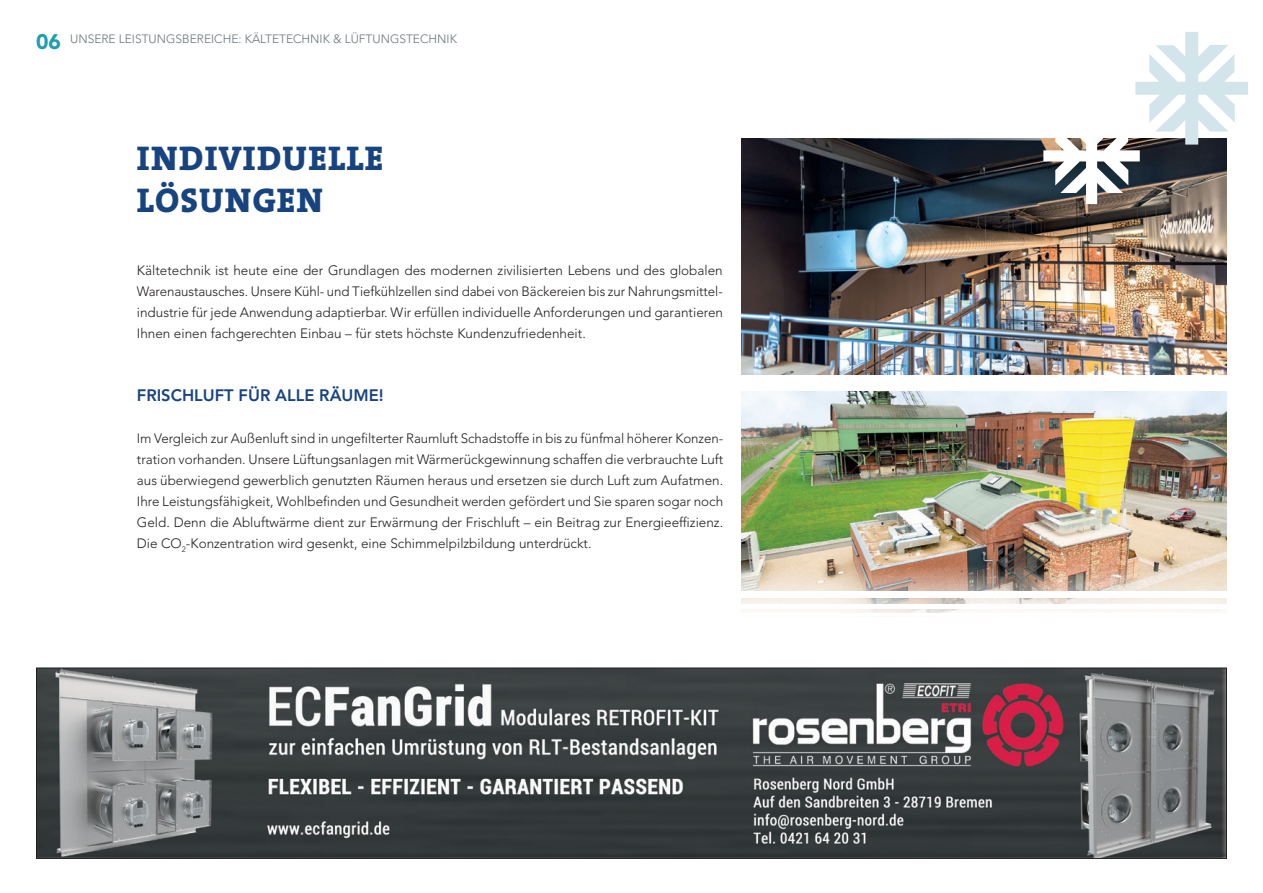
<style>
.page{position:relative;width:1263px;height:893px;background:#fff}
.page>*{position:absolute;margin:0;border:0;box-sizing:border-box;transform-origin:0 0}
.Head{font:800 34.5px "The Serif";letter-spacing:.03em;color:#174480}
.t1{font:900 21px "Avenir LT Std";color:#1f9eb2}
.Zwischenhead{font:800 16.5px "Avenir LT Std";color:#174480}
.copy{font:300 13.5px/21px "Avenir LT Std";color:#231f20;text-align:justify}
.t2{font:300 12px "Avenir LT Std";color:#6a757b}
</style>
<div class="page">
<img style="left:741px;top:138px;width:486px;height:236px">
<img style="left:741px;top:391px;width:486px;height:222px">
<img style="left:38px;top:670px;width:1187px;height:187px">
<img style="left:321px;top:815px;width:75px;height:27px">
<div style="left:36px;top:668px;width:1191px;height:191px;border:1px solid #231f20"></div>
<svg style="left:1043px;top:32px;width:205px;height:172px"></svg>
<div style="left:739px;top:591px;width:524px;height:6px;background:#fff"></div>
<div style="left:739px;top:604px;width:524px;height:5px;background:#fff"></div>
<p class="t1" style="left:36px;top:29px;width:26px">06</p>
<p class="t2" style="left:70px;top:32px;width:388px">UNSERE LEISTUNGSBEREICHE: KÄLTETECHNIK &amp; LÜFTUNGSTECHNIK</p>
<p class="Head" style="left:137px;top:129px;width:248px">INDIVIDUELLE</p>
<p class="Head" style="left:137px;top:171px;width:188px">LÖSUNGEN</p>
<p class="copy" style="left:137px;top:259px;width:588px">Kältetechnik ist heute eine der Grundlagen des modernen zivilisierten Lebens und des globalen Warenaustausches. Unsere Kühl- und Tiefkühlzellen sind dabei von Bäckereien bis zur Nahrungsmittel&shy;industrie für jede Anwendung adaptierbar. Wir erfüllen individuelle Anforderungen und garantieren Ihnen einen fachgerechten Einbau – für stets höchste Kundenzufriedenheit.</p>
<p class="Zwischenhead" style="left:137px;top:385px;width:248px">FRISCHLUFT FÜR ALLE RÄUME!</p>
<p class="copy" style="left:137px;top:427px;width:588px">Im Vergleich zur Außenluft sind in ungefilterter Raumluft Schadstoffe in bis zu fünfmal höherer Konzen&shy;tration vorhanden. Unsere Lüftungsanlagen mit Wärmerückgewinnung schaffen die verbrauchte Luft aus überwiegend gewerblich genutzten Räumen heraus und ersetzen sie durch Luft zum Aufatmen.<br>Ihre Leistungsfähigkeit, Wohlbefinden und Gesundheit werden gefördert und Sie sparen sogar noch Geld. Denn die Abluftwärme dient zur Erwärmung der Frischluft – ein Beitrag zur Energieeffizienz.<br>Die CO<sub>2</sub>-Konzentration wird gesenkt, eine Schimmelpilzbildung unterdrückt.</p>
</div>
